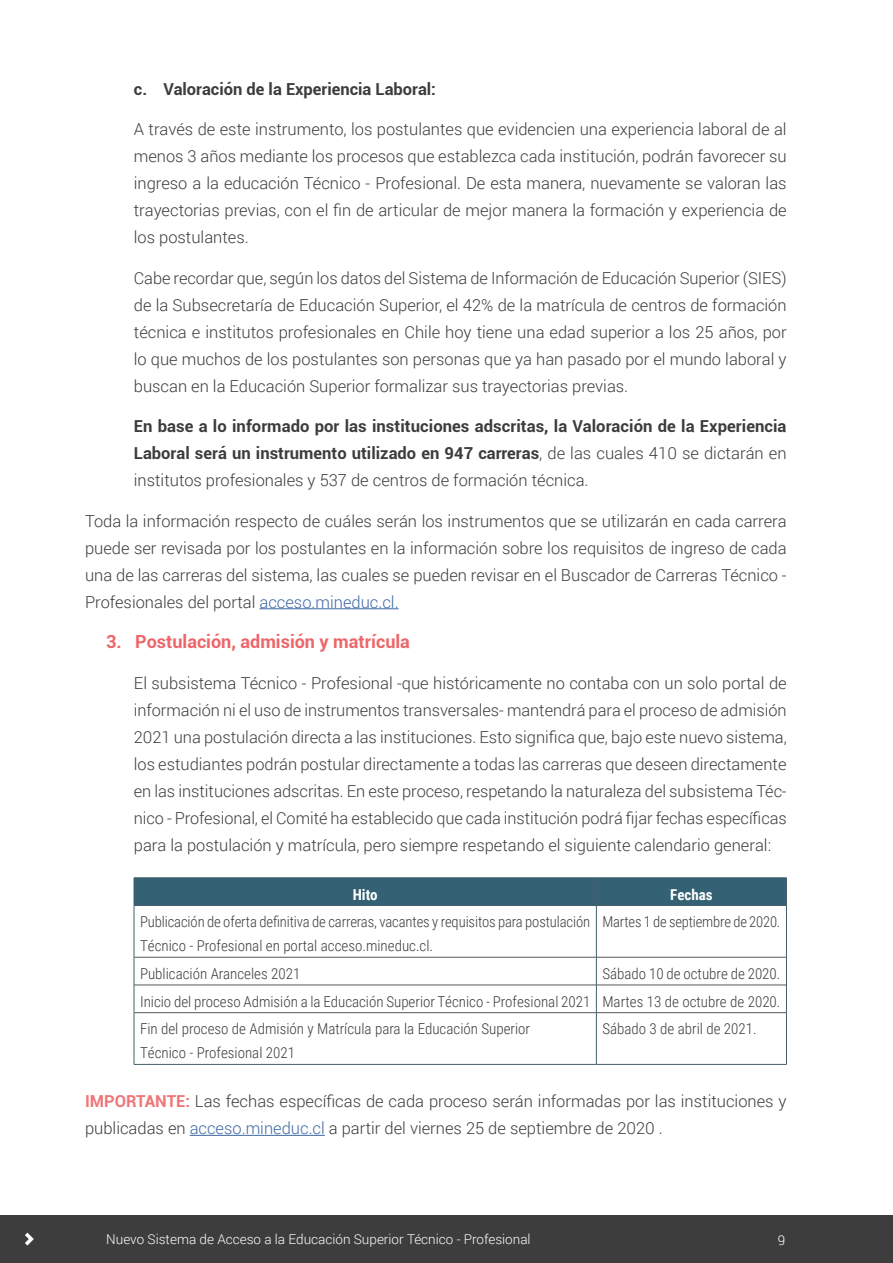
<style>
.page{position:relative;width:893px;height:1263px;background:#fff}
.page>*{position:absolute;margin:0;border:0;box-sizing:border-box;transform-origin:0 0}
.t1{font:700 18px "Roboto";color:#ed6669}
.t2{font:300 16.5px/27px "Roboto";color:#3c3c3b;text-align:justify}
.t3{font:700 16.5px/27px "Roboto";color:#3c3c3b;text-align:justify}
.t4{font:300 15px/27.8px "Roboto Condensed";color:#3c3c3b}
.t5{font:700 15px "Roboto Condensed";color:#fff}
.t6{font:300 13.5px "Roboto";color:#fff}
.s1{font-weight:300}
.s2{color:#3f68a5}
.s3{font-weight:700;color:#ef7578}
</style>
<div class="page">
<div style="left:0;top:1215px;width:893px;height:48px;background:#3d3d3d"></div>
<svg style="left:25px;top:1232px;width:9px;height:13px"></svg>
<hr style="left:259px;top:608px;width:140px;height:1px;background:#3f68a5">
<hr style="left:134px;top:957px;width:462px;height:1px;background:#575756">
<hr style="left:597px;top:957px;width:189px;height:1px;background:#575756">
<hr style="left:134px;top:985px;width:462px;height:1px;background:#575756">
<hr style="left:597px;top:985px;width:189px;height:1px;background:#575756">
<hr style="left:134px;top:1012px;width:462px;height:1px;background:#575756">
<hr style="left:597px;top:1012px;width:189px;height:1px;background:#575756">
<hr style="left:134px;top:905px;width:462px;height:1px;background:#45606a">
<hr style="left:596px;top:905px;width:191px;height:1px;background:#45606a">
<hr style="left:134px;top:877px;width:462px;height:1px;background:#45606a">
<hr style="left:596px;top:877px;width:191px;height:1px;background:#45606a">
<div style="left:134px;top:878px;width:653px;height:27px;background:#346173"></div>
<hr style="left:134px;top:906px;width:1px;height:51px;background:#45606a">
<hr style="left:596px;top:906px;width:1px;height:51px;background:#45606a">
<hr style="left:786px;top:906px;width:1px;height:51px;background:#45606a">
<svg style="left:134px;top:957px;width:1px;height:56px"></svg>
<svg style="left:596px;top:957px;width:1px;height:56px"></svg>
<svg style="left:786px;top:957px;width:1px;height:56px"></svg>
<hr style="left:134px;top:1013px;width:1px;height:51px;background:#45606a">
<hr style="left:596px;top:1013px;width:1px;height:51px;background:#45606a">
<hr style="left:786px;top:1013px;width:1px;height:51px;background:#45606a">
<hr style="left:134px;top:1064px;width:462px;height:1px;background:#45606a">
<hr style="left:596px;top:1064px;width:191px;height:1px;background:#45606a">
<hr style="left:190px;top:1135px;width:135px;height:1px;background:#3f68a5">
<p class="t3" style="left:134px;top:74px;width:304px">c. Valoración de la Experiencia Laboral:</p>
<p class="t2" style="left:134px;top:115px;width:654px">A través de este instrumento, los postulantes que evidencien una experiencia laboral de al menos 3 años mediante los procesos que establezca cada institución, podrán favorecer su ingreso a la educación Técnico - Profesional. De esta manera, nuevamente se valoran las trayectorias previas, con el fin de articular de mejor manera la formación y experiencia de los postulantes.</p>
<p class="t2" style="left:134px;top:264px;width:654px">Cabe recordar que, según los datos del Sistema de Información de Educación Superior (SIES) de la Subsecretaría de Educación Superior, el 42% de la matrícula de centros de formación técnica e institutos profesionales en Chile hoy tiene una edad superior a los 25 años, por lo que muchos de los postulantes son personas que ya han pasado por el mundo laboral y buscan en la Educación Superior formalizar sus trayectorias previas.</p>
<p class="t3" style="left:134px;top:412px;width:654px">En base a lo informado por las instituciones adscritas, la Valoración de la Experiencia Laboral será un instrumento utilizado en 947 carreras<span class="s1">, de las cuales 410 se dictarán en institutos profesionales y 537 de centros de formación técnica.</span></p>
<p class="t2" style="left:85px;top:507px;width:703px">Toda la información respecto de cuáles serán los instrumentos que se utilizarán en cada carrera puede ser revisada por los postulantes en la información sobre los requisitos de ingreso de cada una de las carreras del sistema, las cuales se pueden revisar en el Buscador de Carreras Técnico - Profesionales del portal <span class="s2">acceso.mineduc.cl.</span></p>
<p class="t1" style="left:106px;top:629px;width:305px">3. Postulación, admisión y matrícula</p>
<p class="t2" style="left:134px;top:669px;width:654px">El subsistema Técnico - Profesional -que históricamente no contaba con un solo portal de información ni el uso de instrumentos transversales- mantendrá para el proceso de admisión 2021 una postulación directa a las instituciones. Esto significa que, bajo este nuevo sistema, los estudiantes podrán postular directamente a todas las carreras que deseen directamente en las instituciones adscritas. En este proceso, respetando la naturaleza del subsistema Téc&shy;nico - Profesional, el Comité ha establecido que cada institución podrá fijar fechas específicas para la postulación y matrícula, pero siempre respetando el siguiente calendario general:</p>
<p class="t5" style="left:353px;top:884px;width:26px">Hito</p>
<p class="t5" style="left:670px;top:884px;width:44px">Fechas</p>
<p class="t4" style="left:140px;top:909px;width:452px;line-height:24px">Publicación de oferta definitiva de carreras, vacantes y requisitos para postulación<br>Técnico - Profesional en portal acceso.mineduc.cl.</p>
<p class="t4" style="left:602px;top:907px;width:180px">Martes 1 de septiembre de 2020.</p>
<p class="t4" style="left:140px;top:959px;width:162px">Publicación Aranceles 2021</p>
<p class="t4" style="left:140px;top:959px;width:642px;text-align:justify;text-indent:462px">Sábado 10 de octubre de 2020.<br>Inicio del proceso Admisión a la Educación Superior Técnico - Profesional 2021 Martes 13 de octubre de 2020.<br>Fin del proceso de Admisión y Matrícula para la Educación Superior</p>
<p class="t4" style="left:140px;top:1039px;width:157px">Técnico - Profesional 2021</p>
<p class="t4" style="left:602px;top:1015px;width:156px">Sábado 3 de abril de 2021.</p>
<p class="t2" style="left:85px;top:1087px;width:703px"><span class="s3">IMPORTANTE:</span> Las fechas específicas de cada proceso serán informadas por las instituciones y publicadas en <span class="s2">acceso.mineduc.cl</span> a partir del viernes 25 de septiembre de 2020 .</p>
<p class="t6" style="left:106px;top:1230px;width:426px">Nuevo Sistema de Acceso a la Educación Superior Técnico - Profesional</p>
<p class="t6" style="left:778px;top:1231px;width:9px">9</p>
</div>
